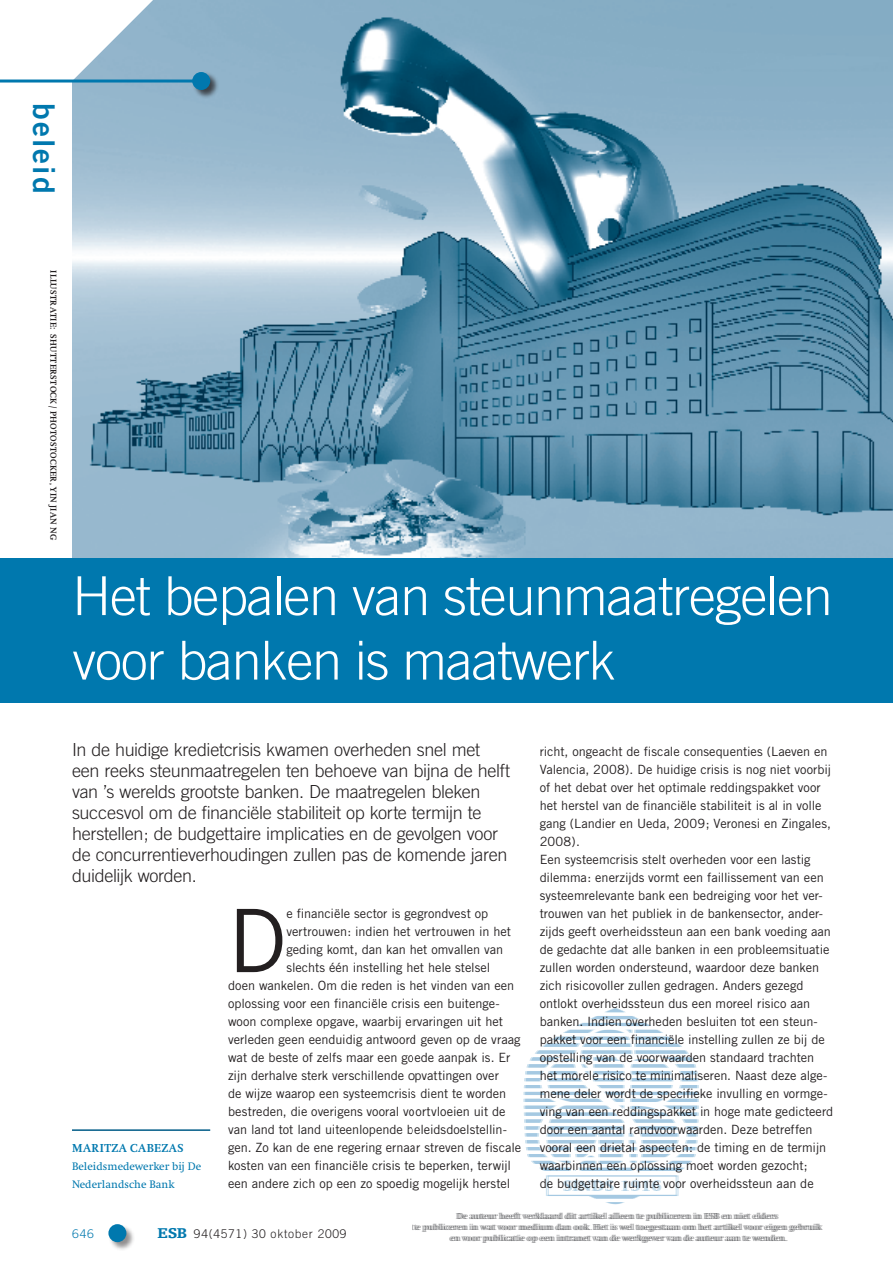
<style>
.page{position:relative;width:893px;height:1263px;background:#fff}
.page>*{position:absolute;margin:0;border:0;box-sizing:border-box;transform-origin:0 0}
.t1{font:87.6px "Trade Gothic";color:#231f20}
.t2{font:300 53.7px/64.5px "Trade Gothic";letter-spacing:-.02em;color:#fff}
.t3{font:30px "Trade Gothic Bold Two";letter-spacing:.07em;color:#0078ae}
.t4{font:300 18px/21px "Trade Gothic";letter-spacing:-.02em;color:#231f20}
.t5{font:12.75px/18px "Trade Gothic";letter-spacing:-.005em;color:#231f20}
.t6{font:300 12px "Trade Gothic";letter-spacing:.06em;color:#231f20}
.t7{font:700 12px "Swift";letter-spacing:.05em;color:#0078ae}
.t8{font:300 12px "Trade Gothic";color:#0078ae}
.t9{font:11.25px/18px "Swift";color:#0078ae}
.t10{font:700 9px/10.8px "Swift";color:#6c6d70;text-align:center}
.t11{font:700 9px "Swift";letter-spacing:.035em;color:#231f20}
.s1{font-family:"Egyptienne F";font-weight:900;font-size:15px;color:#0078ae}
</style>
<div class="page">
<div style="left:108px;top:1224px;width:27px;height:27px;background:#231f20;opacity:.5"></div>
<div style="left:108px;top:1224px;width:18px;height:18px;background:#0078ae;border-radius:50%"></div>
<img style="left:72px;top:0;width:821px;height:558px">
<svg style="left:0;top:0;width:153px;height:80px"></svg>
<div style="left:192px;top:72px;width:27px;height:27px;background:#231f20;opacity:.75"></div>
<div style="left:192px;top:72px;width:18px;height:18px;background:#0078ae;border-radius:50%"></div>
<hr style="left:0;top:80px;width:193px;height:3px;background:#0078ae">
<hr style="left:72px;top:1129px;width:138px;height:2px;background:#005c87">
<div style="left:0;top:558px;width:893px;height:144px;background:#0078ae"></div>
<svg style="left:523px;top:1008px;width:176px;height:197px"></svg>
<h3 class="t3" style="left:62px;top:103px;width:92px;rotate:90deg">beleid</h3>
<p class="t11" style="left:58px;top:270px;width:271px;rotate:90deg">ILLUSTRATIE: Shutterstock / Photostocker, Yin Jian Ng</p>
<h2 class="t2" style="left:72px;top:563px;width:762px">Het bepalen van steunmaatregelen voor banken is maatwerk</h2>
<p class="t4" style="left:72px;top:739px;width:440px">In de huidige kredietcrisis kwamen overheden snel met een reeks steunmaatregelen ten behoeve van bijna de helft van ’s werelds grootste banken. De maatregelen bleken succesvol om de financiële stabiliteit op korte termijn te herstellen; de budgettaire implicaties en de gevolgen voor de concurrentieverhoudingen zullen pas de komende jaren duidelijk worden.</p>
<p class="t7" style="left:72px;top:1142px;width:113px">Maritza Cabezas</p>
<p class="t9" style="left:72px;top:1158px;width:131px">Beleidsmedewerker bij De<br>Nederlandsche Bank</p>
<h1 class="t1" style="left:228px;top:888px;width:60px">D</h1>
<p class="t5" style="left:286px;top:904px;width:203px">e financiële sector is gegrondvest op</p>
<p class="t5" style="left:286px;top:922px;width:226px">vertrouwen: indien het vertrouwen in het</p>
<p class="t5" style="left:286px;top:940px;width:218px">geding komt, dan kan het omvallen van</p>
<p class="t5" style="left:286px;top:958px;width:205px">slechts één instelling het hele stelsel</p>
<p class="t5" style="left:228px;top:976px;width:288px">doen wankelen. Om die reden is het vinden van een</p>
<p class="t5" style="left:228px;top:994px;width:273px">oplossing voor een financiële crisis een buitenge-</p>
<p class="t5" style="left:228px;top:1012px;width:276px">woon complexe opgave, waarbij ervaringen uit het</p>
<p class="t5" style="left:228px;top:1030px;width:294px">verleden geen eenduidig antwoord geven op de vraag</p>
<p class="t5" style="left:228px;top:1048px;width:284px">wat de beste of zelfs maar een goede aanpak is. Er</p>
<p class="t5" style="left:228px;top:1066px;width:272px">zijn derhalve sterk verschillende opvattingen over</p>
<p class="t5" style="left:228px;top:1084px;width:280px">de wijze waarop een systeemcrisis dient te worden</p>
<p class="t5" style="left:228px;top:1102px;width:279px">bestreden, die overigens vooral voortvloeien uit de</p>
<p class="t5" style="left:228px;top:1120px;width:280px">van land tot land uiteenlopende beleidsdoelstellin-</p>
<p class="t5" style="left:228px;top:1138px;width:295px">gen. Zo kan de ene regering ernaar streven de fiscale</p>
<p class="t5" style="left:228px;top:1156px;width:285px">kosten van een financiële crisis te beperken, terwijl</p>
<p class="t5" style="left:228px;top:1174px;width:284px">een andere zich op een zo spoedig mogelijk herstel</p>
<p class="t5" style="left:540px;top:742px;width:295px">richt, ongeacht de fiscale consequenties (Laeven en Valencia, 2008). De huidige crisis is nog niet voorbij of het debat over het optimale reddingspakket voor het herstel van de financiële stabiliteit is al in volle gang (Landier en Ueda, 2009; Veronesi en Zingales, 2008).<br>Een systeemcrisis stelt overheden voor een lastig dilemma: enerzijds vormt een faillissement van een systeemrelevante bank een bedreiging voor het ver&shy;trouwen van het publiek in de bankensector, ander&shy;zijds geeft overheidssteun aan een bank voeding aan de gedachte dat alle banken in een probleemsituatie zullen worden ondersteund, waardoor deze banken zich risicovoller zullen gedragen. Anders gezegd ontlokt overheidssteun dus een moreel risico aan banken. Indien overheden besluiten tot een steun&shy;pakket voor een financiële instelling zullen ze bij de opstelling van de voorwaarden standaard trachten het morele risico te minimaliseren. Naast deze alge&shy;mene deler wordt de specifieke invulling en vormge&shy;ving van een reddingspakket in hoge mate gedicteerd door een aantal randvoorwaarden. Deze betreffen vooral een drietal aspecten: de timing en de termijn waarbinnen een oplossing moet worden gezocht;<br>de budgettaire ruimte voor overheidssteun aan de</p>
<p class="t8" style="left:72px;top:1226px;width:23px">646</p>
<p class="t6" style="left:157px;top:1226px;width:191px"><span class="s1">ESB</span> 94(4571) 30 oktober 2009</p>
<p class="t10" style="left:412px;top:1211px;width:411px">De auteur heeft verklaard dit artikel alleen te publiceren in ESB en niet elders<br>te publiceren in wat voor medium dan ook. Het is wel toegestaan om het artikel voor eigen gebruik en voor publicatie op een intranet van de werkgever van de auteur aan te wenden.</p>
<p class="t10" style="left:414px;top:1211px;width:411px">De auteur heeft verklaard dit artikel alleen te publiceren in ESB en niet elders<br>te publiceren in wat voor medium dan ook. Het is wel toegestaan om het artikel voor eigen gebruik en voor publicatie op een intranet van de werkgever van de auteur aan te wenden.</p>
</div>
